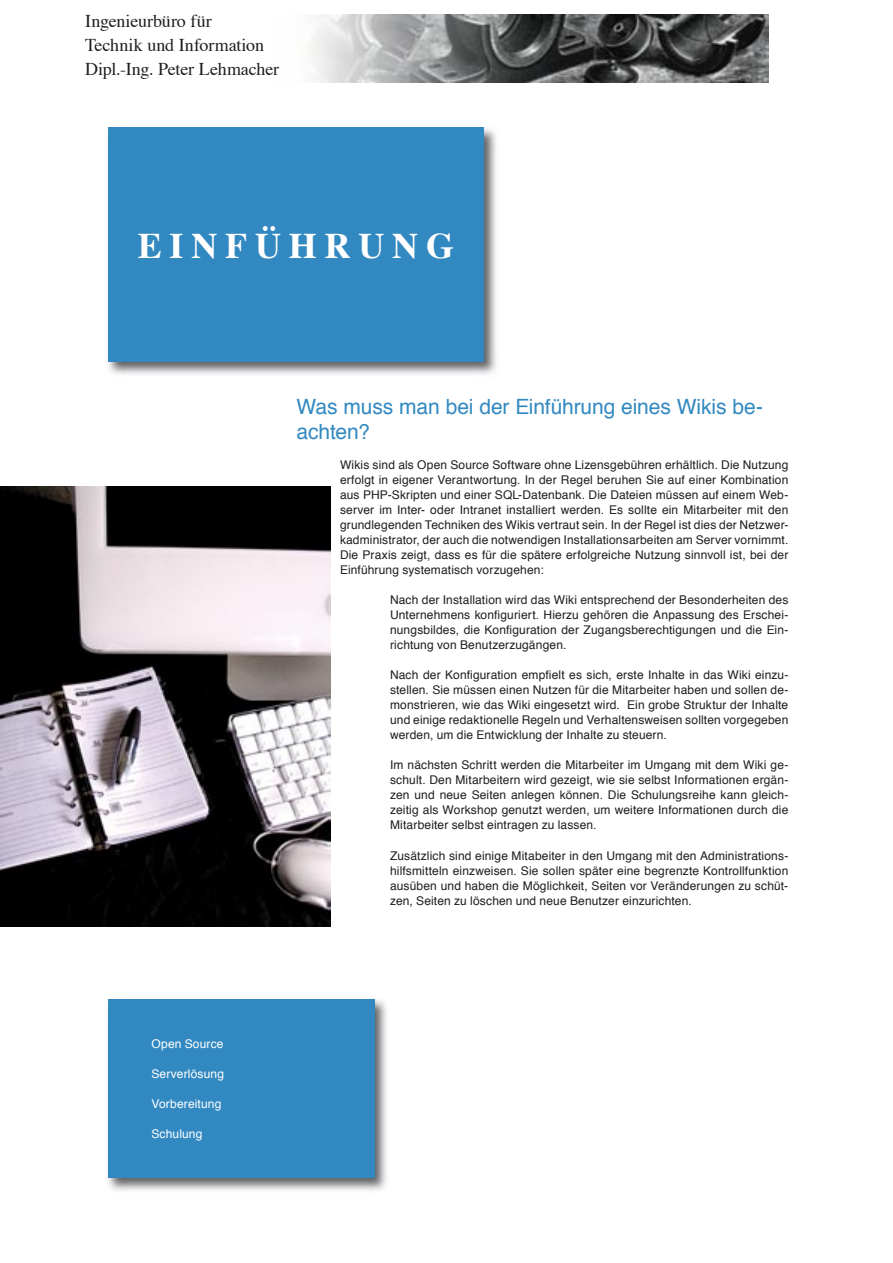
<style>
.page{position:relative;width:893px;height:1263px;background:#fff}
.page>*{position:absolute;margin:0;border:0;box-sizing:border-box;transform-origin:0 0}
.t1{font:700 36px "Times";letter-spacing:.215em;color:#fff}
.t2{font:21px/25.2px "Helvetica";letter-spacing:-.005em;color:#3289c1}
.t3{font:18px/24px "Times";letter-spacing:-.005em;color:#1f1d21}
.t4{font:12px/15px "Helvetica";letter-spacing:.01em;color:#1f1d21;text-align:justify}
.t5{font:12px "Helvetica";letter-spacing:.01em;color:#fff}
</style>
<div class="page">
<img style="left:307px;top:15px;width:461px;height:67px">
<img style="left:108px;top:127px;width:388px;height:248px">
<div style="left:108px;top:128px;width:376px;height:234px;background:#3289c1"></div>
<img style="left:108px;top:999px;width:279px;height:192px">
<div style="left:108px;top:999px;width:266px;height:179px;background:#3289c1"></div>
<img style="left:0;top:486px;width:330px;height:441px">
<h3 class="t3" style="left:85px;top:10px;width:195px">Ingenieurbüro für<br>Technik und Information<br>Dipl.-Ing. Peter Lehmacher</h3>
<h1 class="t1" style="left:138px;top:222px;width:318px">EINFÜHRUNG</h1>
<p class="t5" style="left:151px;top:1036px;width:74px">Open Source</p>
<p class="t5" style="left:151px;top:1066px;width:74px">Serverlösung</p>
<p class="t5" style="left:151px;top:1096px;width:71px">Vorbereitung</p>
<p class="t5" style="left:151px;top:1126px;width:52px">Schulung</p>
<h2 class="t2" style="left:297px;top:396px;width:468px">Was muss man bei der Einführung eines Wikis be&shy;achten?</h2>
<p class="t4" style="left:340px;top:458px;width:450px">Wikis sind als Open Source Software ohne Lizensgebühren erhältlich. Die Nutzung erfolgt in eigener Verantwortung. In der Regel beruhen Sie auf einer Kombination aus PHP-Skripten und einer SQL-Datenbank. Die Dateien müssen auf einem Web&shy;server im Inter- oder Intranet installiert werden. Es sollte ein Mitarbeiter mit den grundlegenden Techniken des Wikis vertraut sein. In der Regel ist dies der Netzwer&shy;kadministrator, der auch die notwendigen Installationsarbeiten am Server vornimmt.<br>Die Praxis zeigt, dass es für die spätere erfolgreiche Nutzung sinnvoll ist, bei der Einführung systematisch vorzugehen:</p>
<p class="t4" style="left:390px;top:593px;width:400px">Nach der Installation wird das Wiki entsprechend der Besonderheiten des Unternehmens konfiguriert. Hierzu gehören die Anpassung des Erschei&shy;nungsbildes, die Konfiguration der Zugangsberechtigungen und die Ein&shy;richtung von Benutzerzugängen.</p>
<p class="t4" style="left:390px;top:668px;width:400px">Nach der Konfiguration empfielt es sich, erste Inhalte in das Wiki einzu&shy;stellen. Sie müssen einen Nutzen für die Mitarbeiter haben und sollen de&shy;monstrieren, wie das Wiki eingesetzt wird. Ein grobe Struktur der Inhalte und einige redaktionelle Regeln und Verhaltensweisen sollten vorgegeben werden, um die Entwicklung der Inhalte zu steuern.</p>
<p class="t4" style="left:390px;top:758px;width:400px">Im nächsten Schritt werden die Mitarbeiter im Umgang mit dem Wiki ge&shy;schult. Den Mitarbeitern wird gezeigt, wie sie selbst Informationen ergän&shy;zen und neue Seiten anlegen können. Die Schulungsreihe kann gleich&shy;zeitig als Workshop genutzt werden, um weitere Informationen durch die Mitarbeiter selbst eintragen zu lassen.</p>
<p class="t4" style="left:390px;top:848px;width:400px">Zusätzlich sind einige Mitabeiter in den Umgang mit den Administrations&shy;hilfsmitteln einzweisen. Sie sollen später eine begrenzte Kontrollfunktion ausüben und haben die Möglichkeit, Seiten vor Veränderungen zu schüt&shy;zen, Seiten zu löschen und neue Benutzer einzurichten.</p>
</div>
